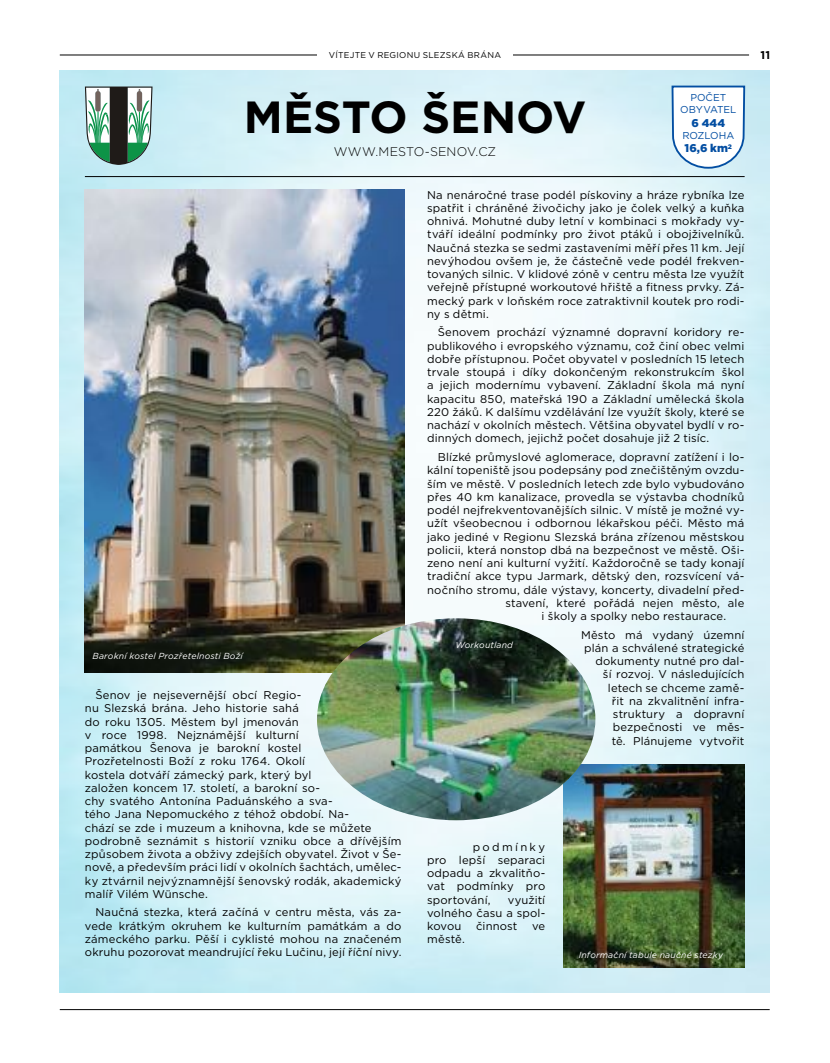
<style>
.page{position:relative;width:830px;height:1063px;background:#fff}
.page>*{position:absolute;margin:0;border:0;box-sizing:border-box;transform-origin:0 0}
.t1{font:700 45px "Gotham";color:#000}
.t2{font:300 12.5px "Gotham";letter-spacing:.005em;color:#000}
.t3{font:11.25px/13.2px "Gotham";letter-spacing:.01em;color:#000;text-align:justify}
.t4{font:900 11.25px "Gotham";letter-spacing:.005em;color:#034ea2}
.t5{font:700 11.25px "Gotham";color:#000}
.t6{font:10px/12px "Gotham";letter-spacing:-.005em;color:#034ea2;text-align:center}
.t7{font:italic 8.75px "Gotham";letter-spacing:.015em;color:#fff}
.t8{font:8.5px "Gotham";letter-spacing:.03em;color:#000}
</style>
<div class="page">
<img style="left:60px;top:71px;width:708px;height:921px">
<hr style="left:60px;top:1009px;width:709px;height:1px;background:#000">
<hr style="left:60px;top:55px;width:688px;height:1px;background:#000">
<div style="left:317px;top:46px;width:195px;height:18px;background:#fff"></div>
<img style="left:85px;top:190px;width:319px;height:482px">
<img style="left:562px;top:764px;width:182px;height:203px">
<hr style="left:85px;top:176px;width:659px;height:1px;background:#000">
<img style="left:317px;top:618px;width:278px;height:202px">
<svg style="left:85px;top:87px;width:67px;height:78px"></svg>
<svg style="left:670px;top:85px;width:75px;height:85px"></svg>
<p class="t8" style="left:329px;top:50px;width:173px">VÍTEJTE V REGIONU SLEZSKÁ BRÁNA</p>
<p class="t5" style="left:760px;top:48px;width:11px">11</p>
<h1 class="t1" style="left:244px;top:88px;width:344px">MĚSTO ŠENOV</h1>
<p class="t2" style="left:333px;top:143px;width:164px">WWW.MESTO-SENOV.CZ</p>
<p class="t6" style="left:680px;top:92px;width:58px">POČET<br>OBYVATEL</p>
<p class="t4" style="left:691px;top:115px;width:35px">6 444</p>
<p class="t6" style="left:682px;top:129px;width:53px">ROZLOHA</p>
<p class="t4" style="left:684px;top:141px;width:49px">16,6 km<sup>2</sup></p>
<p class="t7" style="left:92px;top:650px;width:152px">Barokní kostel Prozřetelnosti Boží</p>
<p class="t3" style="left:85px;top:688px;width:318px;text-align:left;text-indent:11px">Šenov je nejsevernější obcí Regio-<br>nu Slezská brána. Jeho historie sahá<br>do roku 1305. Městem byl jmenován<br>v roce 1998. Nejznámější kulturní<br>památkou Šenova je barokní kostel<br>Prozřetelnosti Boží z roku 1764. Okolí<br>kostela dotváří zámecký park, který byl<br>založen koncem 17. století, a barokní so-<br>chy svatého Antonína Paduánského a sva-<br>tého Jana Nepomuckého z téhož období. Na-<br>chází se zde i muzeum a knihovna, kde se můžete podrobně seznámit s historií vzniku obce a dřívějším způsobem života a obživy zdejších obyvatel. Život v Še&shy;nově, a především práci lidí v okolních šachtách, umělec&shy;ky ztvárnil nejvýznamnější šenovský rodák, akademický malíř Vilém Wünsche.</p>
<p class="t3" style="left:85px;top:906px;width:318px;text-indent:11px">Naučná stezka, která začíná v centru města, vás za&shy;vede krátkým okruhem ke kulturním památkám a do zámeckého parku. Pěší i cyklisté mohou na značeném okruhu pozorovat meandrující řeku Lučinu, její říční nivy.</p>
<p class="t3" style="left:427px;top:188px;width:318px">Na nenáročné trase podél pískoviny a hráze rybníka lze spatřit i chráněné živočichy jako je čolek velký a kuňka ohnivá. Mohutné duby letní v kombinaci s mokřady vy&shy;tváří ideální podmínky pro život ptáků i obojživelníků.<br>Naučná stezka se sedmi zastaveními měří přes 11 km. Její nevýhodou ovšem je, že částečně vede podél frekven&shy;tovaných silnic. V klidové zóně v centru města lze využít veřejně přístupné workoutové hřiště a fitness prvky. Zá&shy;mecký park v loňském roce zatraktivnil koutek pro rodi&shy;ny s dětmi.</p>
<p class="t3" style="left:427px;top:326px;width:318px;text-indent:11px">Šenovem prochází významné dopravní koridory re&shy;publikového i evropského významu, což činí obec velmi dobře přístupnou. Počet obyvatel v posledních 15 letech trvale stoupá i díky dokončeným rekonstrukcím škol a jejich modernímu vybavení. Základní škola má nyní kapacitu 850, mateřská 190 a Základní umělecká škola 220 žáků. K dalšímu vzdělávání lze využít školy, které se nachází v okolních městech. Většina obyvatel bydlí v ro&shy;dinných domech, jejichž počet dosahuje již 2 tisíc.</p>
<p class="t3" style="left:437px;top:450px;width:308px">Blízké průmyslové aglomerace, dopravní zatížení i lo-</p>
<p class="t3" style="left:427px;top:463px;width:318px">kální topeniště jsou podepsány pod znečištěným ovzdu-</p>
<p class="t3" style="left:427px;top:477px;width:318px">ším ve městě. V posledních letech zde bylo vybudováno</p>
<p class="t3" style="left:427px;top:490px;width:318px">přes 40 km kanalizace, provedla se výstavba chodníků</p>
<p class="t3" style="left:427px;top:503px;width:318px">podél nejfrekventovanějších silnic. V místě je možné vy-</p>
<p class="t3" style="left:427px;top:516px;width:318px">užít všeobecnou i odbornou lékařskou péči. Město má</p>
<p class="t3" style="left:427px;top:530px;width:318px">jako jediné v Regionu Slezská brána zřízenou městskou</p>
<p class="t3" style="left:427px;top:543px;width:318px">policii, která nonstop dbá na bezpečnost ve městě. Oši-</p>
<p class="t3" style="left:427px;top:556px;width:318px">zeno není ani kulturní vyžití. Každoročně se tady konají</p>
<p class="t3" style="left:427px;top:569px;width:318px">tradiční akce typu Jarmark, dětský den, rozsvícení vá-</p>
<p class="t3" style="left:427px;top:583px;width:318px">nočního stromu, dále výstavy, koncerty, divadelní před-</p>
<p class="t3" style="left:505px;top:596px;width:240px">stavení, které pořádá nejen město, ale</p>
<p class="t3" style="left:541px;top:609px;width:186px">i školy a spolky nebo restaurace.</p>
<p class="t3" style="left:580px;top:628px;width:165px;text-align:right">Město má vydaný územní plán a schválené strategické dokumenty nutné pro dal-<br>ší rozvoj. V následujících letech se chceme zamě-<br>řit na zkvalitnění infra&shy;struktury a dopravní bezpečnosti ve měs-<br>tě. Plánujeme vytvořit</p>
<p class="t7" style="left:455px;top:639px;width:59px">Workoutland</p>
<p class="t3" style="left:427px;top:840px;width:119px;text-indent:46px">podmínky pro lepší separaci odpadu a zkvalitňo&shy;vat podmínky pro sportování,</p>
<p class="t3" style="left:427px;top:893px;width:119px;text-indent:81px">využití volného času a spol&shy;kovou</p>
<p class="t3" style="left:476px;top:919px;width:43px">činnost</p>
<p class="t3" style="left:532px;top:919px;width:15px">ve</p>
<p class="t3" style="left:427px;top:933px;width:39px">městě.</p>
<p class="t7" style="left:578px;top:949px;width:146px">Informační tabule naučné stezky</p>
</div>
